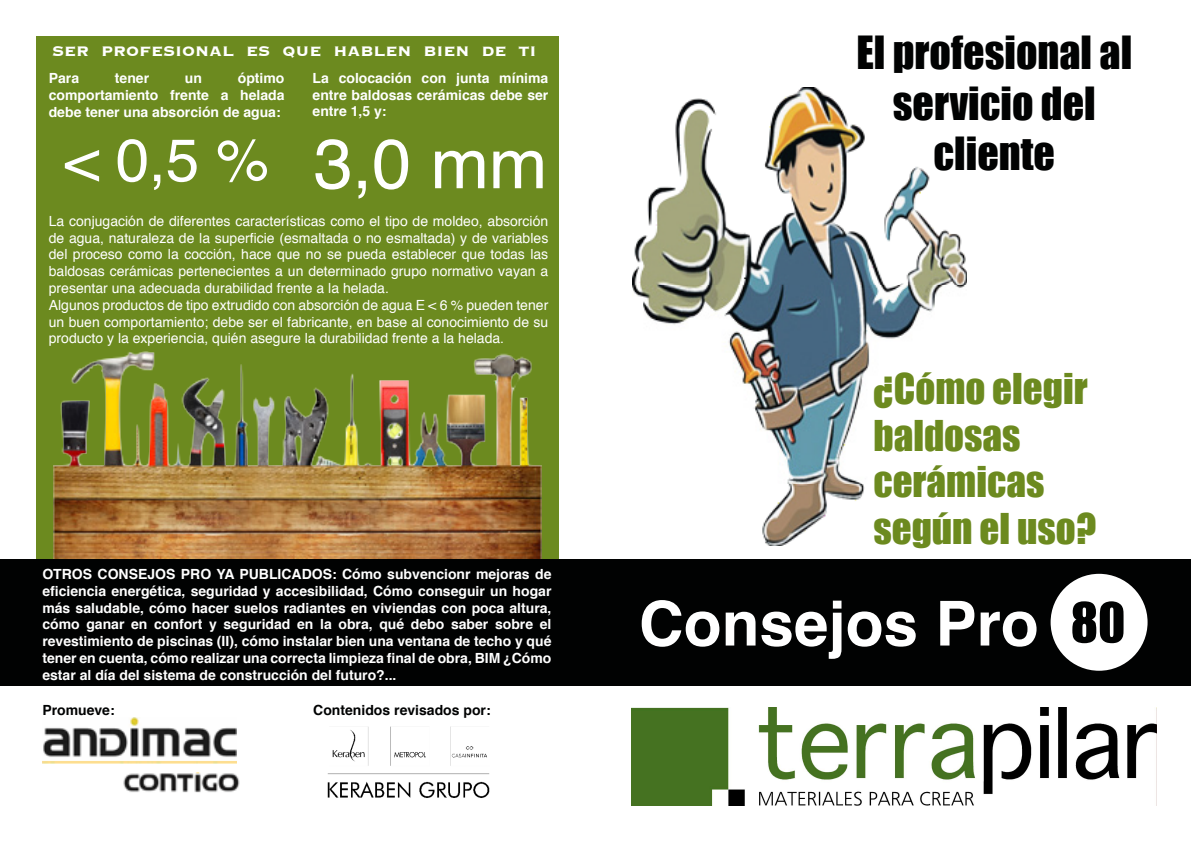
<style>
.page{position:relative;width:1191px;height:842px;background:#fff}
.page>*{position:absolute;margin:0;border:0;box-sizing:border-box;transform-origin:0 0}
.Num_grandes{font:70px "Helvetica";color:#fff}
.t1{font:700 62px "Helvetica";color:#fff}
.Num_grandes-2{font:60px "Helvetica";color:#fff}
.Número{font:51px "Impact";color:#010202}
.t2{font:42px/50.4px "Impact";color:#010202;text-align:center}
.Consejo{font:39px/46.8px "Impact";color:#6c8a1f}
.t3{font:700 18px "Copperplate";color:#fff}
.Texto_normal{font:14px/16.8px "Helvetica";color:#fff;text-align:justify}
.Texto_naranja_negrit{font:700 14px/16.8px "Helvetica";color:#fff;text-align:justify}
.Texto_normal_negrita{font:700 14px/16.8px "Helvetica";color:#fff;text-align:justify}
.t4{font:700 14px "Helvetica";color:#010202}
</style>
<div class="page">
<div style="left:36px;top:36px;width:523px;height:523px;background:#6c8a1f"></div>
<div style="left:0;top:559px;width:1190px;height:126px;background:#010202"></div>
<div style="left:1050px;top:574px;width:97px;height:97px;background:#fff;border-radius:50%"></div>
<img style="left:632px;top:88px;width:334px;height:458px">
<img style="left:54px;top:351px;width:488px;height:208px">
<img style="left:631px;top:708px;width:525px;height:98px">
<img style="left:42px;top:717px;width:195px;height:46px">
<img style="left:123px;top:772px;width:117px;height:21px">
<img style="left:327px;top:726px;width:163px;height:72px">
<p class="t3" style="left:52px;top:40px;width:486px">SER PROFESIONAL ES QUE HABLEN BIEN DE TI</p>
<p class="Texto_normal_negrita" style="left:313px;top:70px;width:237px">La colocación con junta mínima entre baldosas cerámicas debe ser entre 1,5 y:</p>
<p class="Num_grandes" style="left:314px;top:110px;width:235px">3,0 mm</p>
<p class="Texto_normal_negrita" style="left:49px;top:70px;width:237px;text-indent:189px">óptimo comportamiento frente a helada debe tener una absorción de agua:</p>
<p class="Num_grandes-2" style="left:64px;top:114px;width:207px">&lt; 0,5 %</p>
<p class="Texto_normal" style="left:49px;top:213px;width:501px">La conjugación de diferentes características como el tipo de moldeo, absorción de agua, naturaleza de la superficie (esmaltada o no esmaltada) y de variables del proceso como la cocción, hace que no se pueda establecer que todas las baldosas cerámicas pertenecientes a un determinado grupo normativo vayan a presentar una adecuada durabilidad frente a la helada.</p>
<p class="Texto_normal" style="left:49px;top:297px;width:501px">Algunos productos de tipo extrudido con absorción de agua E &lt; 6 % pueden tener un buen comportamiento; debe ser el fabricante, en base al conocimiento de su producto y la experiencia, quién asegure la durabilidad frente a la helada.</p>
<p class="Texto_normal_negrita" style="left:49px;top:70px;width:32px">Para</p>
<p class="Texto_normal_negrita" style="left:115px;top:70px;width:36px">tener</p>
<p class="Texto_normal_negrita" style="left:185px;top:70px;width:19px">un</p>
<p class="Texto_naranja_negrit" style="left:42px;top:566px;width:510px">OTROS CONSEJOS PRO YA PUBLICADOS: Cómo subvencionr mejoras de eficiencia energética, seguridad y accesibilidad, Cómo conseguir un hogar más saludable, cómo hacer suelos radiantes en viviendas con poca altura, cómo ganar en confort y seguridad en la obra, qué debo saber sobre el revestimiento de piscinas (II), cómo instalar bien una ventana de techo y qué tener en cuenta, cómo realizar una correcta limpieza final de obra, BIM ¿Cómo estar al día del sistema de construcción del futuro?...</p>
<p class="t4" style="left:42px;top:699px;width:74px">Promueve:</p>
<p class="t4" style="left:313px;top:699px;width:179px">Contenidos revisados por:</p>
<h3 class="t2" style="left:856px;top:26px;width:277px">El profesional al servicio del cliente</h3>
<p class="Consejo" style="left:873px;top:364px;width:224px">¿Cómo elegir baldosas cerámicas según el uso?</p>
<h2 class="t1" style="left:639px;top:574px;width:401px">Consejos Pro</h2>
<p class="Número" style="left:1070px;top:583px;width:56px">80</p>
</div>
